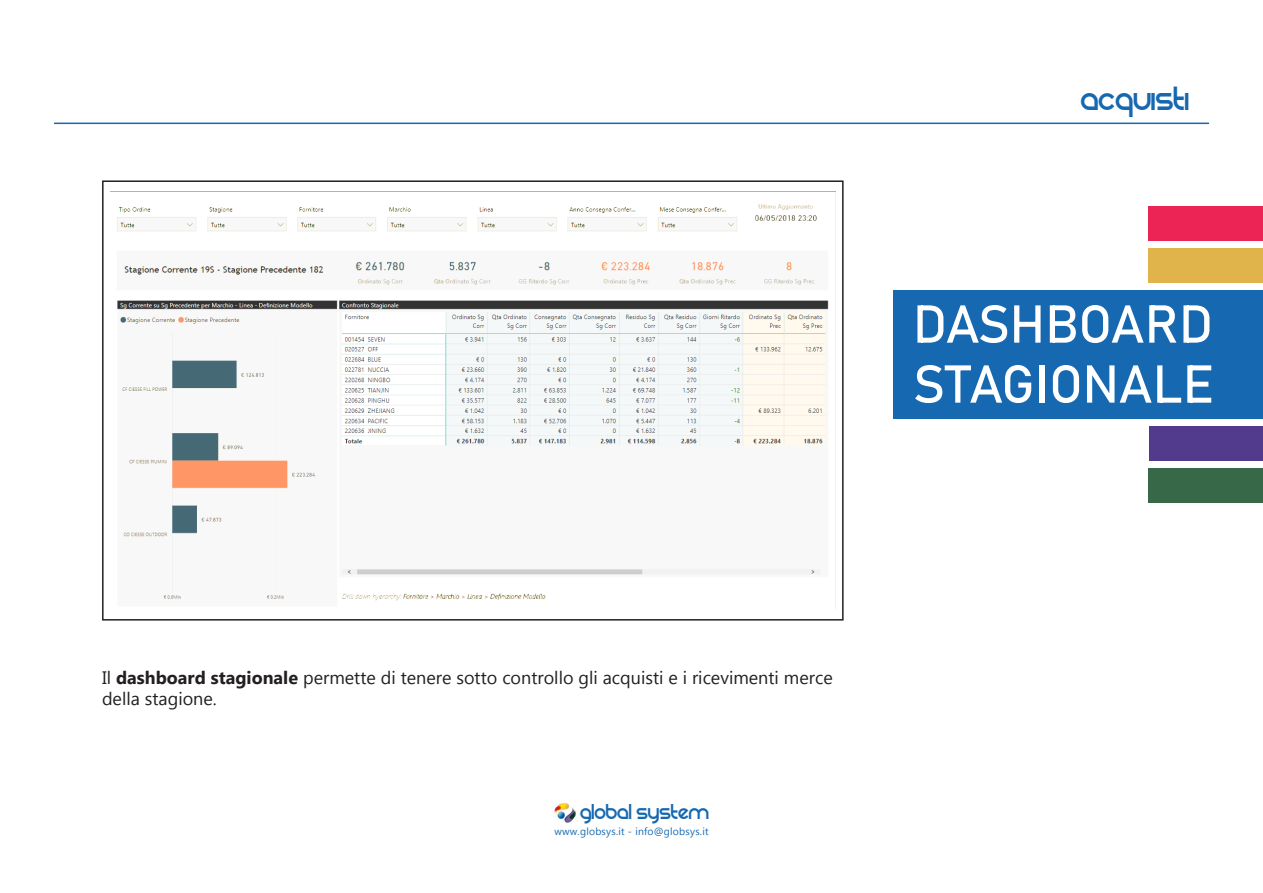
<style>
.page{position:relative;width:1263px;height:893px;background:#fff}
.page>*{position:absolute;margin:0;border:0;box-sizing:border-box;transform-origin:0 0}
.t1{font:52.5px "Bahnschrift";letter-spacing:-.01em;color:#fff}
.t2{font:37.5px "REZ";color:#1668b1}
.t3{font:24px "REZ";color:#1668b1}
.t4{font:18px/21.6px "Gadugi";color:#231f20}
.t5{font:10.35px "Gadugi";letter-spacing:.02em;color:#1668b1}
.s1{font-weight:700}
</style>
<div class="page">
<hr style="left:54px;top:123px;width:1155px;height:1px;background:#1668b1">
<img style="left:110px;top:191px;width:725px;height:410px">
<div style="left:102px;top:180px;width:741px;height:441px;border:2px solid #231f20"></div>
<div style="left:893px;top:290px;width:370px;height:129px;background:#1668b1"></div>
<div style="left:1148px;top:206px;width:115px;height:35px;background:#eb2455"></div>
<div style="left:1148px;top:248px;width:115px;height:35px;background:#e0b44b"></div>
<div style="left:1149px;top:426px;width:114px;height:35px;background:#523b8d"></div>
<div style="left:1149px;top:468px;width:114px;height:35px;background:#376949"></div>
<img style="left:554px;top:802px;width:22px;height:21px">
<p class="t2" style="left:1081px;top:86px;width:110px">acquisti</p>
<p class="t1" style="left:913px;top:284px;width:302px">DASHBOARD</p>
<p class="t1" style="left:913px;top:344px;width:303px">STAGIONALE</p>
<p class="t4" style="left:102px;top:666px;width:732px">Il <span class="s1">dashboard stagionale</span> permette di tenere sotto controllo gli acquisti e i ricevimenti merce della stagione.</p>
<p class="t3" style="left:580px;top:804px;width:130px">global System</p>
<p class="t5" style="left:554px;top:825px;width:156px">www.globsys.it - info@globsys.it</p>
</div>
